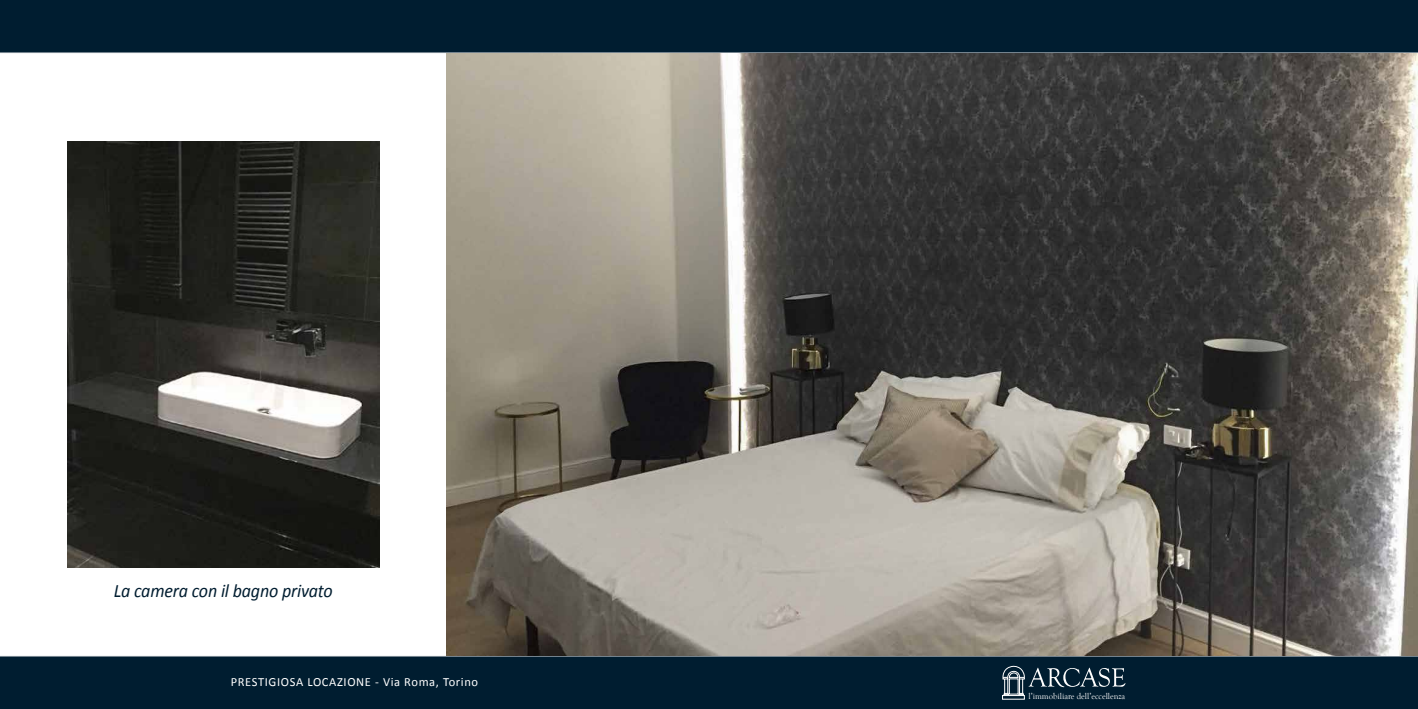
<style>
.page{position:relative;width:1418px;height:709px;background:#fff}
.page>*{position:absolute;margin:0;border:0;box-sizing:border-box;transform-origin:0 0}
.t1{font:italic 19px "Calibri";letter-spacing:-.01em;color:#001d30;scale:.95 1}
.t2{font:12.5px "Calibri";letter-spacing:.05em;color:#fff}
.t3{font:8.75px "Goudy Old Style T";color:#fff}
</style>
<div class="page">
<div style="left:0;top:655px;width:1417px;height:54px;background:#001d30"></div>
<div style="left:0;top:0;width:1417px;height:53px;background:#001d30"></div>
<svg style="left:1002px;top:665px;width:123px;height:34px;background:#294151"></svg>
<hr style="left:971px;top:53px;width:1px;height:603px;background:#fff">
<img style="left:446px;top:53px;width:971px;height:602px">
<img style="left:67px;top:142px;width:312px;height:425px">
<h1 class="t1" style="left:114px;top:577px;width:232px">La camera con il bagno privato</h1>
<p class="t2" style="left:231px;top:674px;width:249px">PRESTIGIOSA LOCAZIONE - Via Roma, Torino</p>
<p class="t3" style="left:1028px;top:691px;width:98px">l’immobiliare dell’eccellenza</p>
</div>
